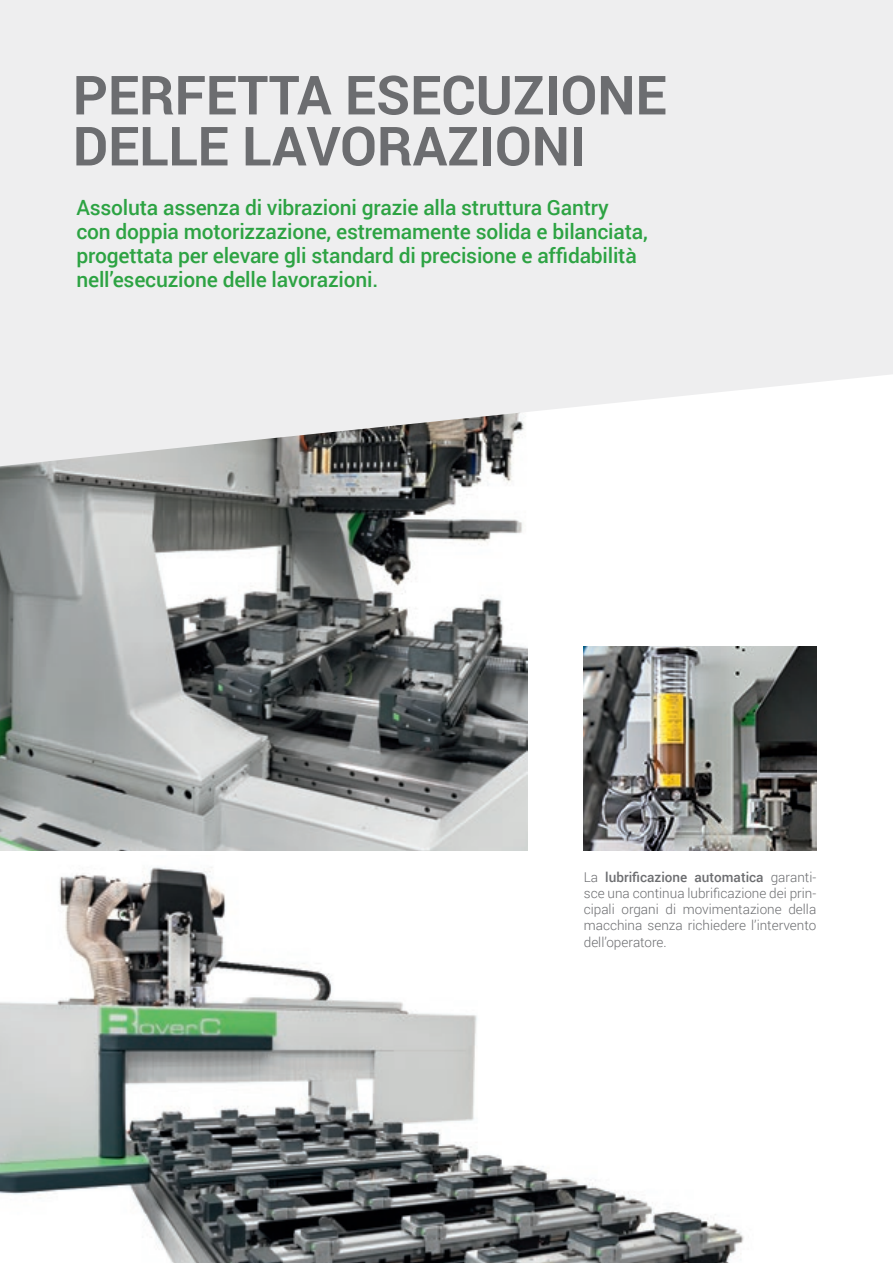
<style>
.page{position:relative;width:893px;height:1263px;background:#fff}
.page>*{position:absolute;margin:0;border:0;box-sizing:border-box;transform-origin:0 0}
._1_TITOLO_GRIGIO{font:700 54px/51px "Roboto";color:#6c6d70}
.t1{font:500 21px/24px "Roboto";letter-spacing:-.01em;color:#2da343}
.t2{font:300 13.5px/16.2px "Roboto";color:#6c6d70;text-align:justify}
.s1{font-weight:500}
</style>
<div class="page">
<img style="left:0;top:466px;width:527px;height:385px">
<svg style="left:0;top:0;width:893px;height:466px;background:#ebebeb"></svg>
<img style="left:0;top:867px;width:744px;height:396px">
<img style="left:584px;top:646px;width:232px;height:205px">
<p class="_1_TITOLO_GRIGIO" style="left:73px;top:68px;width:595px">PERFETTA ESECUZIONE<br>DELLE LAVORAZIONI</p>
<p class="t1" style="left:76px;top:194px;width:573px">Assoluta assenza di vibrazioni grazie alla struttura Gantry con doppia motorizzazione, estremamente solida e bilanciata, progettata per elevare gli standard di precisione e affidabilità nell’esecuzione delle lavorazioni.</p>
<p class="t2" style="left:584px;top:868px;width:234px">La <span class="s1">lubrificazione automatica</span> garanti&shy;sce una continua lubrificazione dei prin&shy;cipali organi di movimentazione della macchina senza richiedere l’intervento dell’operatore.</p>
</div>
